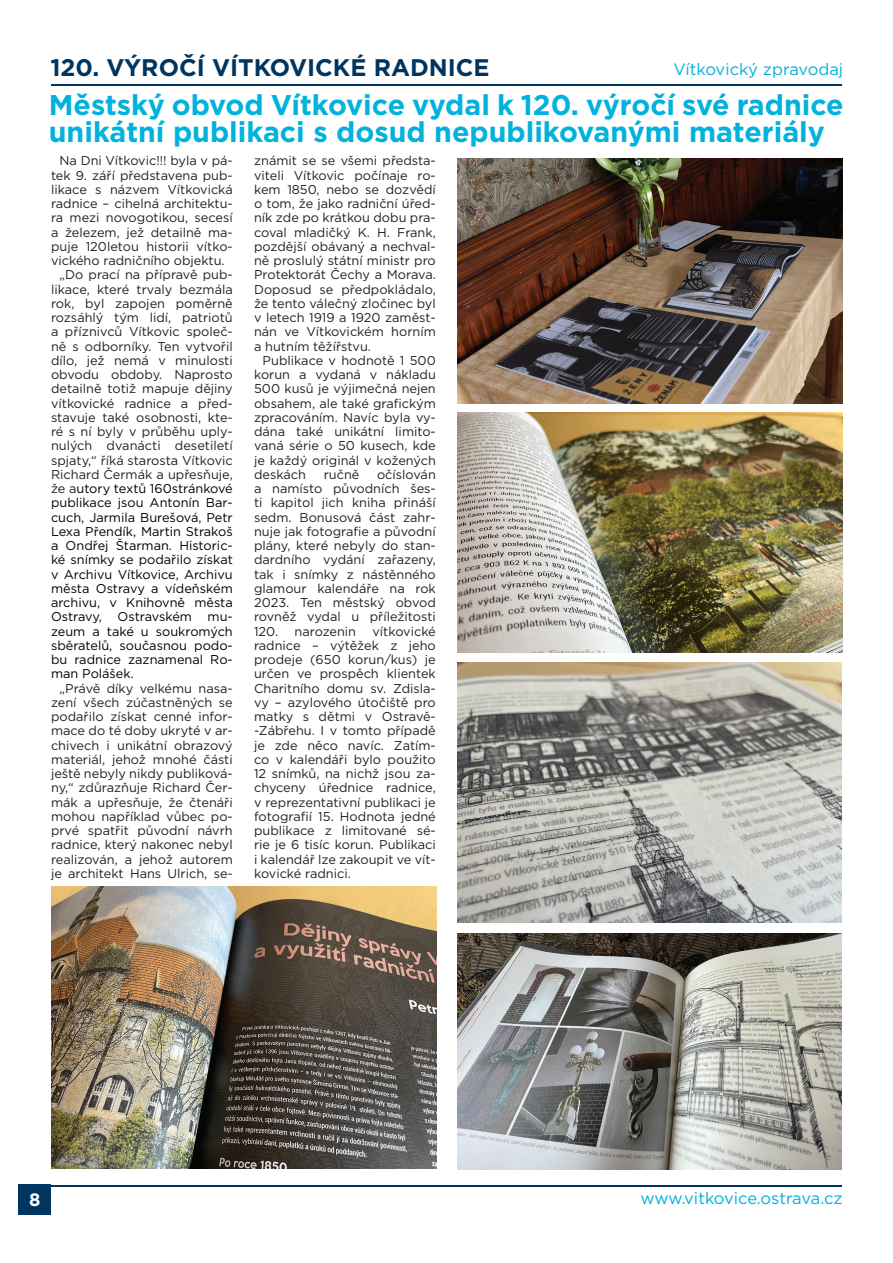
<style>
.page{position:relative;width:893px;height:1263px;background:#fff}
.page>*{position:absolute;margin:0;border:0;box-sizing:border-box;transform-origin:0 0}
.t1{font:700 28.5px "Gotham";color:#00b2dc}
.t2{font:700 24px "Gotham";color:#003560}
.text{font:700 18px "Gotham";color:#fff}
.t3{font:16.5px "Gotham";color:#00b2dc}
.Styl_odstavce2{font:12.75px/14.2px "Gotham";color:#231f20;text-align:justify}
.s1{color:#000001}
</style>
<div class="page">
<hr style="left:51px;top:84px;width:791px;height:1px;background:#003560">
<div style="left:19px;top:1185px;width:32px;height:30px;background:#003560"></div>
<hr style="left:51px;top:1185px;width:791px;height:1px;background:#003560">
<img style="left:457px;top:158px;width:386px;height:246px">
<img style="left:457px;top:413px;width:386px;height:240px">
<img style="left:457px;top:662px;width:385px;height:261px">
<img style="left:51px;top:887px;width:386px;height:281px">
<img style="left:457px;top:933px;width:385px;height:236px">
<p class="t2" style="left:50px;top:52px;width:441px">120. VÝROČÍ VÍTKOVICKÉ RADNICE</p>
<p class="t3" style="left:673px;top:59px;width:171px">Vítkovický zpravodaj</p>
<p class="t1" style="left:49px;top:86px;width:796px">Městský obvod Vítkovice vydal k 120. výročí své radnice</p>
<p class="t1" style="left:49px;top:113px;width:777px">unikátní publikaci s dosud nepublikovanými materiály</p>
<p class="Styl_odstavce2" style="left:51px;top:153px;width:183px;text-indent:9px">Na Dni Vítkovic!!! byla v pá&shy;tek 9. září představena pub&shy;likace s názvem Vítkovická radnice – cihelná architektu&shy;ra mezi novogotikou, secesí a železem, jež detailně ma&shy;puje 120letou historii vítko&shy;vického radničního objektu.</p>
<p class="Styl_odstavce2" style="left:51px;top:267px;width:183px;text-indent:9px">„Do prací na přípravě pub&shy;likace, které trvaly bezmála rok, byl zapojen poměrně rozsáhlý tým lidí, patriotů a příznivců Vítkovic společ&shy;ně s odborníky. Ten vytvořil dílo, jež nemá v minulosti obvodu obdoby. Naprosto detailně totiž mapuje dějiny vítkovické radnice a před&shy;stavuje také osobnosti, kte&shy;ré s ní byly v průběhu uply&shy;nulých dvanácti desetiletí spjaty,“ říká starosta Vítkovic Richard Čermák a upřesňuje, že a<span class="s1">utory textů 160stránkové publikace jsou Antonín Bar&shy;cuch, Jarmila Burešová, Petr Lexa Přendík, Martin Strakoš a Ondřej Štarman. Historic&shy;ké snímky se podařilo získat v Archivu Vítkovice, Archivu města Ostravy a vídeňském archivu, v Knihovně města Ostravy, Ostravském mu&shy;zeum a také u soukromých sběratelů, současnou podo&shy;bu radnice zaznamenal Ro&shy;man Polášek.</span></p>
<p class="Styl_odstavce2" style="left:51px;top:681px;width:183px;text-indent:9px">„Právě díky velkému nasa&shy;zení všech zúčastněných se podařilo získat cenné infor&shy;mace do té doby ukryté v ar&shy;chivech i unikátní obrazový materiál, jehož mnohé části ještě nebyly nikdy publiková&shy;ny,“ zdůrazňuje Richard Čer&shy;mák a upřesňuje, že čtenáři mohou například vůbec po&shy;prvé spatřit původní návrh radnice, který nakonec nebyl realizován, a jehož autorem je architekt Hans Ulrich, se-</p>
<p class="Styl_odstavce2" style="left:254px;top:153px;width:183px">známit se se všemi předsta&shy;viteli Vítkovic počínaje ro&shy;kem 1850, nebo se dozvědí o tom, že jako radniční úřed&shy;ník zde po krátkou dobu pra&shy;coval mladičký K. H. Frank, pozdější obávaný a nechval&shy;ně proslulý státní ministr pro Protektorát Čechy a Morava.<br>Doposud se předpokládalo, že tento válečný zločinec byl v letech 1919 a 1920 zaměst&shy;nán ve Vítkovickém horním a hutním těžířstvu.</p>
<p class="Styl_odstavce2" style="left:254px;top:353px;width:183px;text-indent:9px">Publikace v hodnotě 1 500 korun a vydaná v nákladu 500 kusů je výjimečná nejen obsahem, ale také grafickým zpracováním. Navíc byla vy&shy;dána také unikátní limito&shy;vaná série o 50 kusech, kde je každý originál v kožených deskách</p>
<p class="Styl_odstavce2" style="left:254px;top:467px;width:183px;text-indent:123px">očíslován a namísto původních šes&shy;ti kapitol jich kniha přináší sedm. Bonusová část zahr&shy;nuje jak fotografie a původní plány, které nebyly do stan&shy;dardního vydání zařazeny, tak i snímky z nástěnného glamour kalendáře na rok 2023. Ten městský obvod rovněž vydal u příležitosti 120.</p>
<p class="Styl_odstavce2" style="left:324px;top:467px;width:37px">ručně</p>
<p class="Styl_odstavce2" style="left:254px;top:624px;width:183px;text-indent:118px">vítkovické radnice – výtěžek z jeho prodeje (650 korun/kus) je určen ve prospěch klientek Charitního domu sv. Zdisla&shy;vy – azylového útočiště pro matky s dětmi v Ostravě--Zábřehu. I v tomto případě je zde něco navíc. Zatím&shy;co v kalendáři bylo použito 12 snímků, na nichž jsou za&shy;chyceny úřednice radnice, v reprezentativní publikaci je fotografií 15. Hodnota jedné publikace z limitované sé&shy;rie je 6 tisíc korun. Publikaci i kalendář lze zakoupit ve vít&shy;kovické radnici.</p>
<p class="Styl_odstavce2" style="left:295px;top:624px;width:63px">narozenin</p>
<p class="text" style="left:29px;top:1188px;width:13px">8</p>
<p class="t3" style="left:640px;top:1188px;width:204px">www.vitkovice.ostrava.cz</p>
</div>
